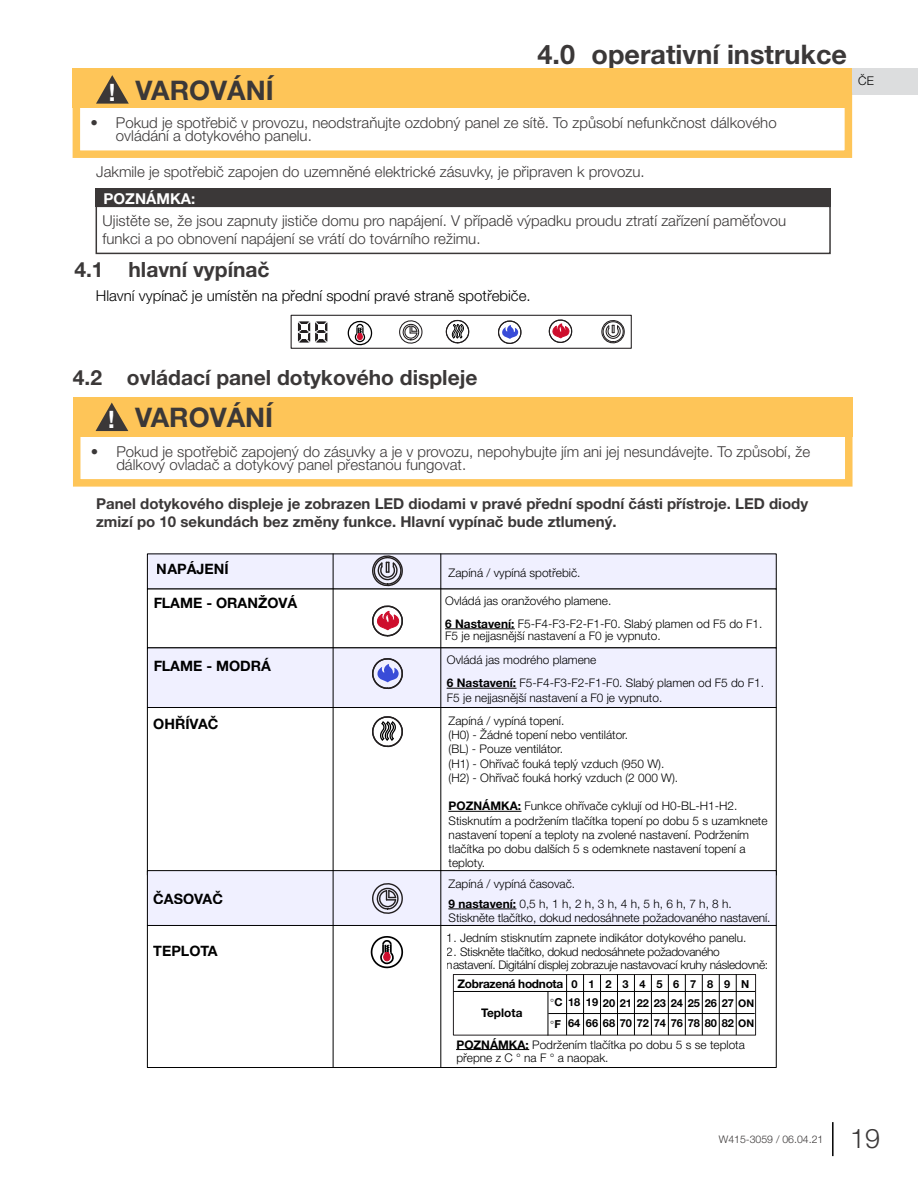
<style>
.page{position:relative;width:918px;height:1188px;background:#fff}
.page>*{position:absolute;margin:0;border:0;box-sizing:border-box;transform-origin:0 0}
.t1{font:700 27px "Helvetica Neue";color:#3b3838}
.t2{font:300 27px "Helvetica Neue";color:#3b3838}
.t3{font:700 21px "Helvetica Neue";color:#3b3838}
.t4{font:300 15px/13.5px "Helvetica Neue";color:#3b3838}
.t5{font:700 15px/18px "Helvetica Neue";color:#3b3838}
.t6{font:300 15px "Helvetica Neue";color:#000}
.t7{font:700 15px "Helvetica Neue";color:#fff}
.t8{font:700 14.25px "Helvetica Neue";color:#000}
.t9{font:300 12px "Helvetica Neue";color:#000}
.t10{font:300 11.85px/14.2px "Helvetica Neue";color:#000}
.t11{font:300 11.85px/13.5px "Helvetica Neue";letter-spacing:-.025em;color:#000}
.t12{font:700 11.85px "Helvetica Neue";letter-spacing:-.025em;color:#000}
.t13{font:700 11.85px "Helvetica Neue";color:#000}
.t14{font:700 10.95px/19px "Helvetica Neue";letter-spacing:.49em;color:#000;text-align:center}
.t15{font:700 10.95px "Helvetica Neue";color:#000}
.t16{font:300 10.5px "Helvetica Neue";color:#3b3838}
.t17{font:300 10.2px/22px "Helvetica Neue";color:#000}
.s1{font-size:24px;color:#fff}
.s2{font-weight:700}
.s3{font-size:10.5px}
.s4{font-weight:700;font-size:10.95px}
</style>
<div class="page">
<hr style="left:832px;top:1122px;width:2px;height:34px;background:#000">
<div style="left:853px;top:68px;width:65px;height:27px;background:#dcddde"></div>
<div style="left:73px;top:92px;width:779px;height:66px;border:8px solid #fec558"></div>
<div style="left:73px;top:68px;width:779px;height:39px;background:#fec558"></div>
<div style="left:73px;top:421px;width:780px;height:66px;border:8px solid #fec558"></div>
<div style="left:73px;top:397px;width:780px;height:39px;background:#fec558"></div>
<div style="left:291px;top:315px;width:341px;height:34px;border:1px solid #231f20"></div>
<svg style="left:297px;top:321px;width:31px;height:22px"></svg>
<svg style="left:347px;top:320px;width:26px;height:28px"></svg>
<svg style="left:399px;top:320px;width:24px;height:24px"></svg>
<svg style="left:445px;top:319px;width:25px;height:25px"></svg>
<svg style="left:498px;top:320px;width:24px;height:24px"></svg>
<svg style="left:548px;top:319px;width:25px;height:24px"></svg>
<svg style="left:601px;top:320px;width:24px;height:24px"></svg>
<div style="left:147px;top:554px;width:629px;height:35px;background:#f0f0ff"></div>
<hr style="left:333px;top:554px;width:1px;height:35px;background:#000">
<hr style="left:441px;top:554px;width:1px;height:35px;background:#000">
<div style="left:147px;top:589px;width:630px;height:59px;border:1px solid #000"></div>
<hr style="left:333px;top:589px;width:1px;height:59px;background:#000">
<hr style="left:441px;top:589px;width:1px;height:59px;background:#000">
<div style="left:147px;top:648px;width:629px;height:60px;background:#f0f0ff"></div>
<hr style="left:333px;top:648px;width:1px;height:67px;background:#000">
<hr style="left:441px;top:648px;width:1px;height:64px;background:#000">
<hr style="left:333px;top:708px;width:1px;height:167px;background:#000">
<hr style="left:441px;top:708px;width:1px;height:167px;background:#000">
<div style="left:147px;top:925px;width:630px;height:143px;border:1px solid #000"></div>
<hr style="left:333px;top:926px;width:1px;height:142px;background:#000">
<hr style="left:441px;top:926px;width:1px;height:142px;background:#000">
<div style="left:147px;top:871px;width:629px;height:54px;background:#f0f0ff"></div>
<div style="left:147px;top:870px;width:630px;height:56px;border:1px solid #000"></div>
<hr style="left:333px;top:871px;width:1px;height:54px;background:#000">
<hr style="left:441px;top:871px;width:1px;height:54px;background:#000">
<hr style="left:445px;top:629px;width:69px;height:1px;background:#000">
<hr style="left:447px;top:688px;width:69px;height:1px;background:#000">
<hr style="left:449px;top:909px;width:67px;height:1px;background:#000">
<svg style="left:371px;top:553px;width:33px;height:37px"></svg>
<svg style="left:372px;top:883px;width:31px;height:31px"></svg>
<div style="left:453px;top:974px;width:303px;height:62px;border:1px solid #231f20"></div>
<hr style="left:453px;top:991px;width:302px;height:1px;background:#000">
<hr style="left:548px;top:1013px;width:207px;height:1px;background:#000">
<hr style="left:548px;top:991px;width:1px;height:45px;background:#000">
<hr style="left:566px;top:975px;width:1px;height:60px;background:#000">
<hr style="left:583px;top:974px;width:1px;height:61px;background:#000">
<hr style="left:600px;top:975px;width:1px;height:60px;background:#000">
<hr style="left:617px;top:974px;width:1px;height:61px;background:#000">
<hr style="left:634px;top:975px;width:1px;height:60px;background:#000">
<hr style="left:651px;top:974px;width:1px;height:61px;background:#000">
<hr style="left:668px;top:975px;width:1px;height:60px;background:#000">
<hr style="left:685px;top:974px;width:1px;height:61px;background:#000">
<hr style="left:702px;top:975px;width:1px;height:60px;background:#000">
<hr style="left:719px;top:974px;width:1px;height:61px;background:#000">
<hr style="left:736px;top:974px;width:1px;height:61px;background:#000">
<svg style="left:372px;top:716px;width:31px;height:32px"></svg>
<hr style="left:449px;top:811px;width:72px;height:1px;background:#000">
<svg style="left:372px;top:658px;width:31px;height:32px"></svg>
<svg style="left:370px;top:936px;width:34px;height:33px"></svg>
<svg style="left:372px;top:605px;width:31px;height:32px"></svg>
<hr style="left:456px;top:1049px;width:73px;height:1px;background:#000">
<svg style="left:96px;top:75px;width:33px;height:29px"></svg>
<div style="left:96px;top:206px;width:735px;height:48px;border:2px solid #3b3838"></div>
<div style="left:96px;top:188px;width:735px;height:19px;background:#3b3838"></div>
<svg style="left:96px;top:403px;width:32px;height:28px"></svg>
<h1 class="t1" style="left:109px;top:69px;width:167px"><span class="s1">!</span> VAROVÁNÍ</h1>
<h1 class="t1" style="left:563px;top:32px;width:285px">operating instructions</h1>
<h1 class="t1" style="left:538px;top:33px;width:311px">4.0 operativní instrukce</h1>
<p class="t4" style="left:116px;top:115px;width:662px;text-indent:-26px">• Pokud je spotřebič v provozu, neodstraňujte ozdobný panel ze sítě. To způsobí nefunkčnost dálkového ovládání a dotykového panelu.</p>
<p class="t4" style="left:96px;top:164px;width:550px">Jakmile je spotřebič zapojen do uzemněné elektrické zásuvky, je připraven k provozu.</p>
<p class="t7" style="left:104px;top:187px;width:93px">POZNÁMKA:</p>
<p class="t4" style="left:103px;top:210px;width:685px;line-height:18px">Ujistěte se, že jsou zapnuty jističe domu pro napájení. V případě výpadku proudu ztratí zařízení paměťovou funkci a po obnovení napájení se vrátí do továrního režimu.</p>
<h2 class="t3" style="left:74px;top:253px;width:197px">4.1 hlavní vypínač</h2>
<p class="t6" style="left:96px;top:283px;width:436px">Hlavní vypínač je umístěn na přední spodní pravé straně spotřebiče.</p>
<p class="t9" style="left:858px;top:71px;width:17px">ČE</p>
<h2 class="t3" style="left:73px;top:361px;width:406px">4.2 ovládací panel dotykového displeje</h2>
<h1 class="t1" style="left:108px;top:396px;width:167px"><span class="s1">!</span> VAROVÁNÍ</h1>
<p class="t4" style="left:116px;top:444px;width:695px;text-indent:-26px">• Pokud je spotřebič zapojený do zásuvky a je v provozu, nepohybujte jím ani jej nesundávejte. To způsobí, že dálkový ovladač a dotykový panel přestanou fungovat.</p>
<p class="t5" style="left:96px;top:495px;width:714px">Panel dotykového displeje je zobrazen LED diodami v pravé přední spodní části přístroje. LED diody zmizí po 10 sekundách bez změny funkce. Hlavní vypínač bude ztlumený.</p>
<p class="t8" style="left:157px;top:558px;width:73px">NAPÁJENÍ</p>
<p class="t10" style="left:449px;top:565px;width:133px">Zapíná / vypíná spotřebič.</p>
<p class="t8" style="left:153px;top:592px;width:145px">FLAME - ORANŽOVÁ</p>
<p class="t10" style="left:445px;top:588px;width:319px;line-height:23.4px">Ovládá jas oranžového plamene.<br><span class="s2">6 Nastavení:</span> F5-F4-F3-F2-F1-F0. Slabý plamen od F5 do F1.</p>
<p class="t10" style="left:445px;top:624px;width:320px;line-height:23.4px">F5 je nejjasnější nastavení a F0 je vypnuto.<br>Ovládá jas modrého plamene<br><span class="s2">6 Nastavení:</span> F5-F4-F3-F2-F1-F0. Slabý plamen od F5 do F1.</p>
<p class="t10" style="left:447px;top:690px;width:217px">F5 je nejjasnější nastavení a F0 je vypnuto.</p>
<p class="t8" style="left:153px;top:655px;width:119px">FLAME - MODRÁ</p>
<p class="t8" style="left:153px;top:712px;width:67px">OHŘÍVAČ</p>
<p class="t10" style="left:449px;top:713px;width:231px">Zapíná / vypíná topení.<br>(H0) - Žádné topení nebo ventilátor.<br>(BL) - Pouze ventilátor.<br>(H1) - Ohřívač fouká teplý vzduch (950 W). (H2) - Ohřívač fouká horký vzduch (2 000 W).</p>
<p class="t10" style="left:449px;top:798px;width:320px"><span class="s2">POZNÁMKA:</span> Funkce ohřívače cyklují od H0-BL-H1-H2.<br>Stisknutím a podržením tlačítka topení po dobu 5 s uzamknete nastavení topení a teploty na zvolené nastavení. Podržením tlačítka po dobu dalších 5 s odemknete nastavení topení a teploty.</p>
<p class="t8" style="left:153px;top:887px;width:71px">ČASOVAČ</p>
<p class="t8" style="left:153px;top:940px;width:66px">TEPLOTA</p>
<p class="t10" style="left:449px;top:873px;width:285px;line-height:20px">Zapíná / vypíná časovač.<br><span class="s2">9 nastavení:</span> 0,5 h, 1 h, 2 h, 3 h, 4 h, 5 h, 6 h, 7 h, 8 h.</p>
<p class="t10" style="left:449px;top:910px;width:323px">Stiskněte tlačítko, dokud nedosáhnete požadovaného nastavení.</p>
<p class="t10" style="left:447px;top:930px;width:301px">1. Jedním stisknutím zapnete indikátor dotykového panelu.</p>
<p class="t11" style="left:447px;top:944px;width:323px">2. Stiskněte tlačítko, dokud nedosáhnete požadovaného nastavení. Digitální displej zobrazuje nastavovací kruhy následovně:</p>
<p class="t12" style="left:458px;top:975px;width:107px">Zobrazená hodnota</p>
<p class="t13" style="left:481px;top:1003px;width:43px">Teplota</p>
<p class="t14" style="left:568px;top:974px;width:188px">0123456789N<br>18 19 20 21 22 23 24 25 26 27 <span class="s3">ON</span></p>
<p class="t15" style="left:568px;top:1015px;width:188px">64 66 68 70 72 74 76 78 80 82 <span class="s3">ON</span></p>
<p class="t17" style="left:550px;top:991px;width:14px">°<span class="s4">C </span>°<span class="s4">F</span></p>
<p class="t10" style="left:456px;top:1037px;width:290px;line-height:13.5px"><span class="s2">POZNÁMKA:</span> Podržením tlačítka po dobu 5 s se teplota přepne z C ° na F ° a naopak.</p>
<p class="t16" style="left:719px;top:1131px;width:106px">W415-3059 / 06.04.21</p>
<h1 class="t2" style="left:850px;top:1116px;width:32px">19</h1>
</div>
